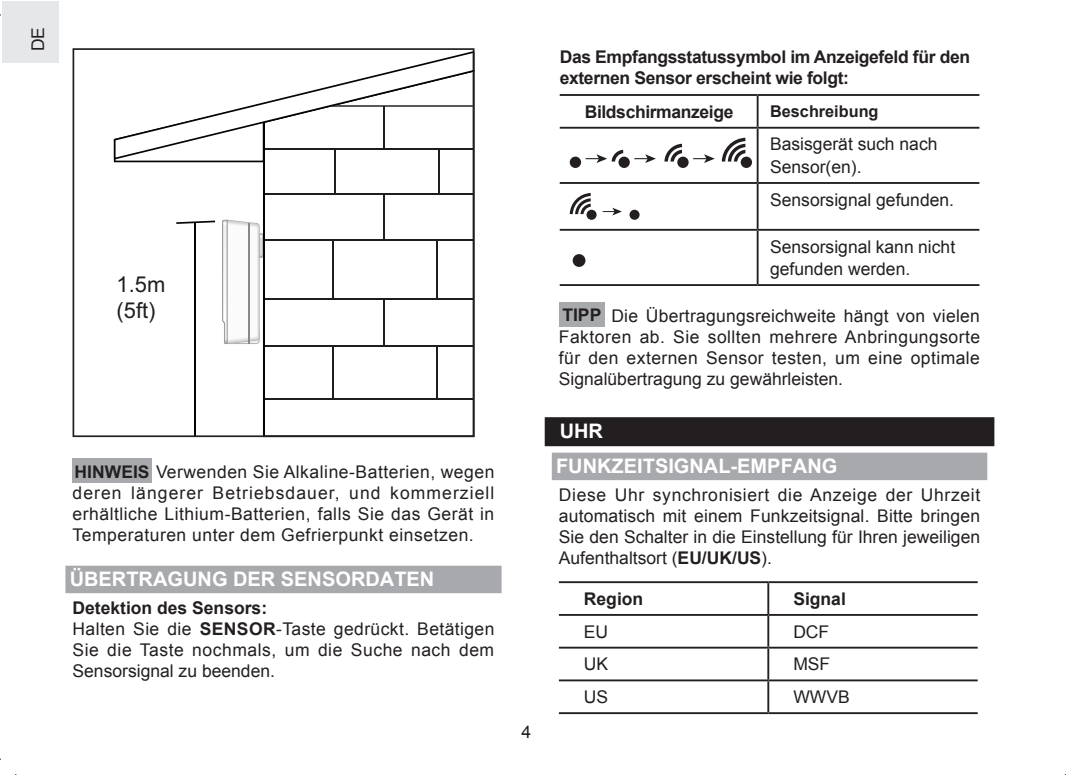
<style>
.page{position:relative;width:1080px;height:775px;background:#fff}
.page>*{position:absolute;margin:0;border:0;box-sizing:border-box;transform-origin:0 0}
.t1{font:22px/26.2px "Arial";color:#201d1e}
.t2{font:700 20px/34.8px "Arial";color:#fff}
.t3{font:17.5px/21px "Arial";color:#231f20;text-align:justify}
.t4{font:17.5px/21px "Arial";letter-spacing:.025em;color:#231f20}
.t5{font:700 17.5px/21px "Arial";letter-spacing:-.02em;color:#231f20}
.t6{font:700 16.25px "Arial";color:#231f20}
.s1{font-weight:700}
</style>
<div class="page">
<div style="left:2px;top:1px;width:56px;height:62px;background:#e6e7e9"></div>
<div style="left:544px;top:417px;width:450px;height:29px;background:#231f20"></div>
<div style="left:551px;top:453px;width:436px;height:27px;background:#a8a9ad"></div>
<hr style="left:559px;top:94px;width:198px;height:2px;background:#231f20">
<hr style="left:757px;top:94px;width:222px;height:2px;background:#231f20">
<hr style="left:756px;top:96px;width:2px;height:31px;background:#231f20">
<hr style="left:559px;top:127px;width:198px;height:2px;background:#231f20">
<hr style="left:757px;top:127px;width:222px;height:2px;background:#231f20">
<hr style="left:756px;top:129px;width:2px;height:53px;background:#231f20">
<hr style="left:559px;top:182px;width:198px;height:2px;background:#231f20">
<hr style="left:757px;top:182px;width:222px;height:2px;background:#231f20">
<hr style="left:756px;top:184px;width:2px;height:45px;background:#231f20">
<hr style="left:559px;top:229px;width:198px;height:2px;background:#231f20">
<hr style="left:757px;top:229px;width:222px;height:2px;background:#231f20">
<hr style="left:756px;top:231px;width:2px;height:53px;background:#231f20">
<hr style="left:559px;top:284px;width:198px;height:2px;background:#231f20">
<hr style="left:757px;top:284px;width:222px;height:2px;background:#231f20">
<div style="left:740px;top:157px;width:12px;height:11px;background:#231f20;border-radius:50%"></div>
<svg style="left:721px;top:138px;width:24px;height:24px"></svg>
<div style="left:677px;top:157px;width:11px;height:11px;background:#231f20;border-radius:50%"></div>
<svg style="left:664px;top:144px;width:18px;height:18px"></svg>
<svg style="left:693px;top:154px;width:21px;height:9px"></svg>
<div style="left:618px;top:157px;width:11px;height:11px;background:#231f20;border-radius:50%"></div>
<svg style="left:634px;top:154px;width:21px;height:9px"></svg>
<div style="left:569px;top:157px;width:12px;height:11px;background:#231f20;border-radius:50%"></div>
<svg style="left:585px;top:150px;width:38px;height:13px"></svg>
<div style="left:586px;top:210px;width:10px;height:10px;background:#231f20;border-radius:50%"></div>
<svg style="left:569px;top:193px;width:21px;height:21px"></svg>
<svg style="left:602px;top:208px;width:19px;height:7px"></svg>
<div style="left:629px;top:210px;width:10px;height:10px;background:#231f20;border-radius:50%"></div>
<div style="left:572px;top:254px;width:13px;height:13px;background:#231f20;border-radius:50%"></div>
<div style="left:559px;top:302px;width:45px;height:25px;background:#a8a9ad"></div>
<hr style="left:559px;top:581px;width:209px;height:2px;background:#231f20">
<hr style="left:768px;top:581px;width:209px;height:2px;background:#231f20">
<hr style="left:767px;top:583px;width:2px;height:31px;background:#231f20">
<hr style="left:559px;top:614px;width:209px;height:2px;background:#231f20">
<hr style="left:768px;top:614px;width:209px;height:2px;background:#231f20">
<hr style="left:767px;top:616px;width:2px;height:31px;background:#231f20">
<hr style="left:559px;top:647px;width:209px;height:2px;background:#231f20">
<hr style="left:768px;top:647px;width:209px;height:2px;background:#231f20">
<hr style="left:767px;top:649px;width:2px;height:30px;background:#231f20">
<hr style="left:559px;top:679px;width:209px;height:2px;background:#231f20">
<hr style="left:768px;top:679px;width:209px;height:2px;background:#231f20">
<hr style="left:767px;top:681px;width:2px;height:31px;background:#231f20">
<hr style="left:559px;top:712px;width:209px;height:2px;background:#231f20">
<hr style="left:768px;top:712px;width:209px;height:2px;background:#231f20">
<div style="left:65px;top:566px;width:436px;height:27px;background:#a8a9ad"></div>
<svg style="left:73px;top:48px;width:401px;height:389px"></svg>
<div style="left:73px;top:458px;width:79px;height:25px;background:#a8a9ad"></div>
<p class="t3" style="left:27px;top:51px;width:26px;rotate:-90deg">DE</p>
<p class="t1" style="left:116px;top:271px;width:50px">1.5m (5ft)</p>
<p class="t3" style="left:73px;top:461px;width:423px"><span class="s1">HINWEIS</span> Verwenden Sie Alkaline-Batterien, wegen deren längerer Betriebsdauer, und kommerziell erhältliche Lithium-Batterien, falls Sie das Gerät in Temperaturen unter dem Gefrierpunkt einsetzen.</p>
<p class="t2" style="left:70px;top:562px;width:240px">ÜBERTRAGUNG DER Sensord</p>
<p class="t2" style="left:380px;top:562px;width:41px">aten</p>
<p class="t4" style="left:73px;top:597px;width:423px"><span class="s1">Detektion des Sensors:<br></span>Halten Sie die <span class="s1">SENSOR</span>-Taste gedrückt. Betätigen Sie die Taste nochmals, um die Suche nach dem Sensorsignal zu beenden.</p>
<p class="t3" style="left:521px;top:721px;width:11px">4</p>
<p class="t5" style="left:559px;top:46px;width:412px">Das Empfangsstatussymbol im Anzeigefeld für den externen Sensor erscheint wie folgt:</p>
<p class="t5" style="left:584px;top:101px;width:150px">Bildschirmanzeige</p>
<p class="t6" style="left:770px;top:102px;width:110px">Beschreibung</p>
<p class="t3" style="left:770px;top:133px;width:169px;line-height:22.5px">Basisgerät such nach<br>Sensor(en).</p>
<p class="t3" style="left:770px;top:189px;width:185px">Sensorsignal gefunden.</p>
<p class="t3" style="left:770px;top:235px;width:186px;line-height:22.5px">Sensorsignal kann nicht gefunden werden.</p>
<p class="t3" style="left:559px;top:305px;width:423px"><span class="s1">TIPP</span> Die Übertragungsreichweite hängt von vielen Faktoren ab. Sie sollten mehrere Anbringungsorte für den externen Sensor testen, um eine optimale Signalübertragung zu gewährleisten.</p>
<p class="t2" style="left:556px;top:414px;width:283px">UHR<br>FUNKZEITSIGNAL-EMPFANG</p>
<p class="t3" style="left:559px;top:484px;width:423px">Diese Uhr synchronisiert die Anzeige der Uhrzeit automatisch mit einem Funkzeitsignal. Bitte bringen Sie den Schalter in die Einstellung für Ihren jeweiligen Aufenthaltsort (<span class="s1">EU/UK/US</span>).</p>
<p class="t5" style="left:584px;top:588px;width:61px">Region</p>
<p class="t5" style="left:793px;top:588px;width:54px">Signal</p>
<p class="t3" style="left:584px;top:621px;width:26px">EU</p>
<p class="t3" style="left:793px;top:621px;width:37px">DCF</p>
<p class="t3" style="left:584px;top:654px;width:26px">UK</p>
<p class="t3" style="left:793px;top:654px;width:38px">MSF</p>
<p class="t3" style="left:584px;top:686px;width:26px">US</p>
<p class="t3" style="left:793px;top:686px;width:58px">WWVB</p>
</div>
